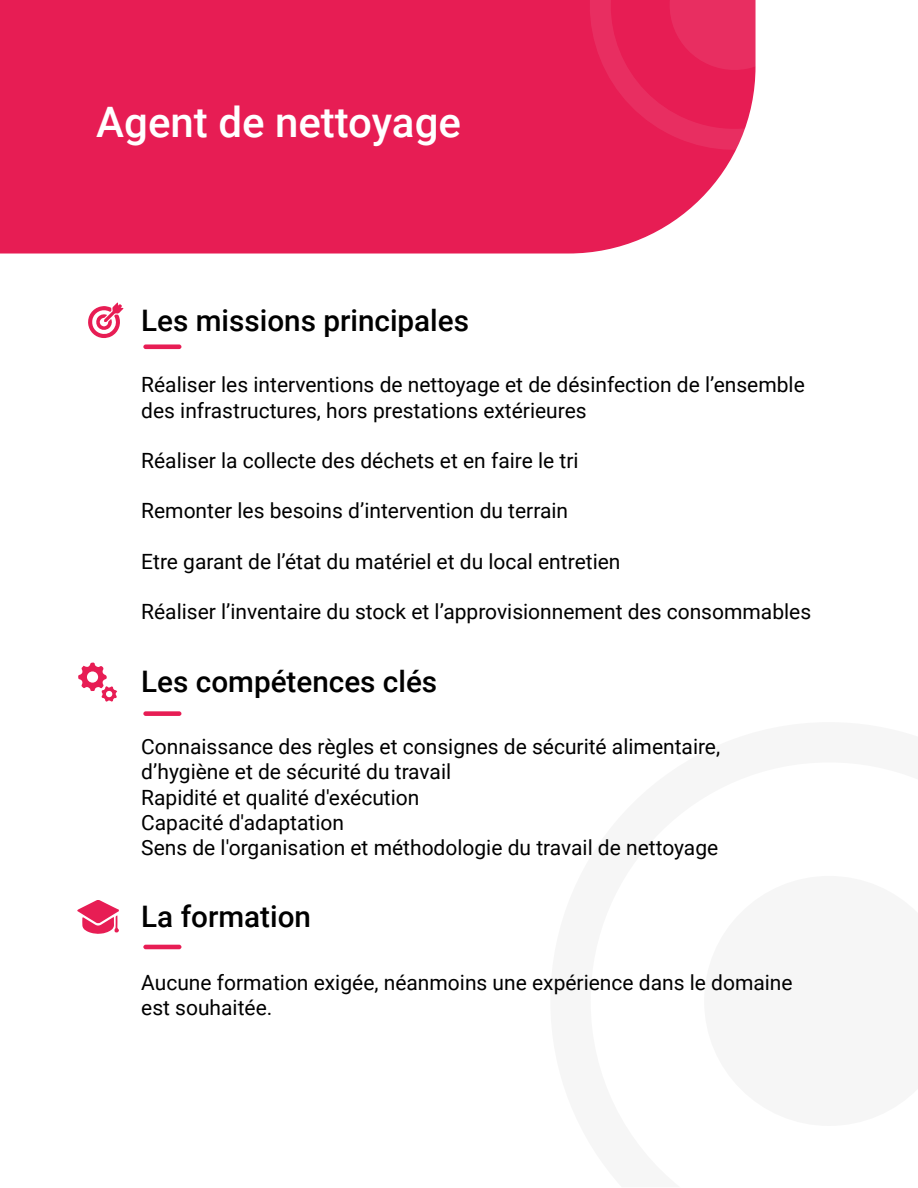
<style>
.page{position:relative;width:918px;height:1188px;background:#fff}
.page>*{position:absolute;margin:0;border:0;box-sizing:border-box;transform-origin:0 0}
.t1{font:500 42px "Roboto";color:#fff}
.t2{font:500 29.7px "Roboto";color:#000}
.t3{font:21px/25.2px "Roboto";color:#000}
</style>
<div class="page">
<div style="left:0;top:0;width:736px;height:254px;background:#e71d54"></div>
<div style="left:143px;top:344px;width:38px;height:5px;background:#e71d54;border-radius:2px"></div>
<svg style="left:590px;top:0;width:166px;height:150px;background:#e7285c"></svg>
<svg style="left:88px;top:303px;width:35px;height:35px"></svg>
<div style="left:143px;top:711px;width:38px;height:5px;background:#e71d54;border-radius:2px"></div>
<svg style="left:78px;top:663px;width:39px;height:39px"></svg>
<hr style="left:143px;top:945px;width:38px;height:4px;background:#e71d54;border-radius:2px">
<svg style="left:77px;top:900px;width:42px;height:34px"></svg>
<h1 class="t1" style="left:96px;top:93px;width:366px">Agent de nettoyage</h1>
<h2 class="t2" style="left:141px;top:299px;width:329px">Les missions principales</h2>
<p class="t3" style="left:141px;top:372px;width:665px">Réaliser les interventions de nettoyage et de désinfection de l’ensemble des infrastructures, hors prestations extérieures</p>
<p class="t3" style="left:141px;top:447px;width:439px">Réaliser la collecte des déchets et en faire le tri</p>
<p class="t3" style="left:141px;top:498px;width:428px">Remonter les besoins d’intervention du terrain</p>
<p class="t3" style="left:141px;top:548px;width:481px">Etre garant de l’état du matériel et du local entretien</p>
<p class="t3" style="left:141px;top:598px;width:671px">Réaliser l’inventaire du stock et l’approvisionnement des consommables</p>
<h2 class="t2" style="left:141px;top:661px;width:298px">Les compétences clés</h2>
<p class="t3" style="left:141px;top:733px;width:580px">Connaissance des règles et consignes de sécurité alimentaire, d’hygiène et de sécurité du travail<br>Rapidité et qualité d'exécution<br>Capacité d'adaptation<br>Sens de l'organisation et méthodologie du travail de nettoyage</p>
<h2 class="t2" style="left:141px;top:896px;width:171px">La formation</h2>
<p class="t3" style="left:141px;top:969px;width:653px">Aucune formation exigée, néanmoins une expérience dans le domaine est souhaitée.</p>
</div>
